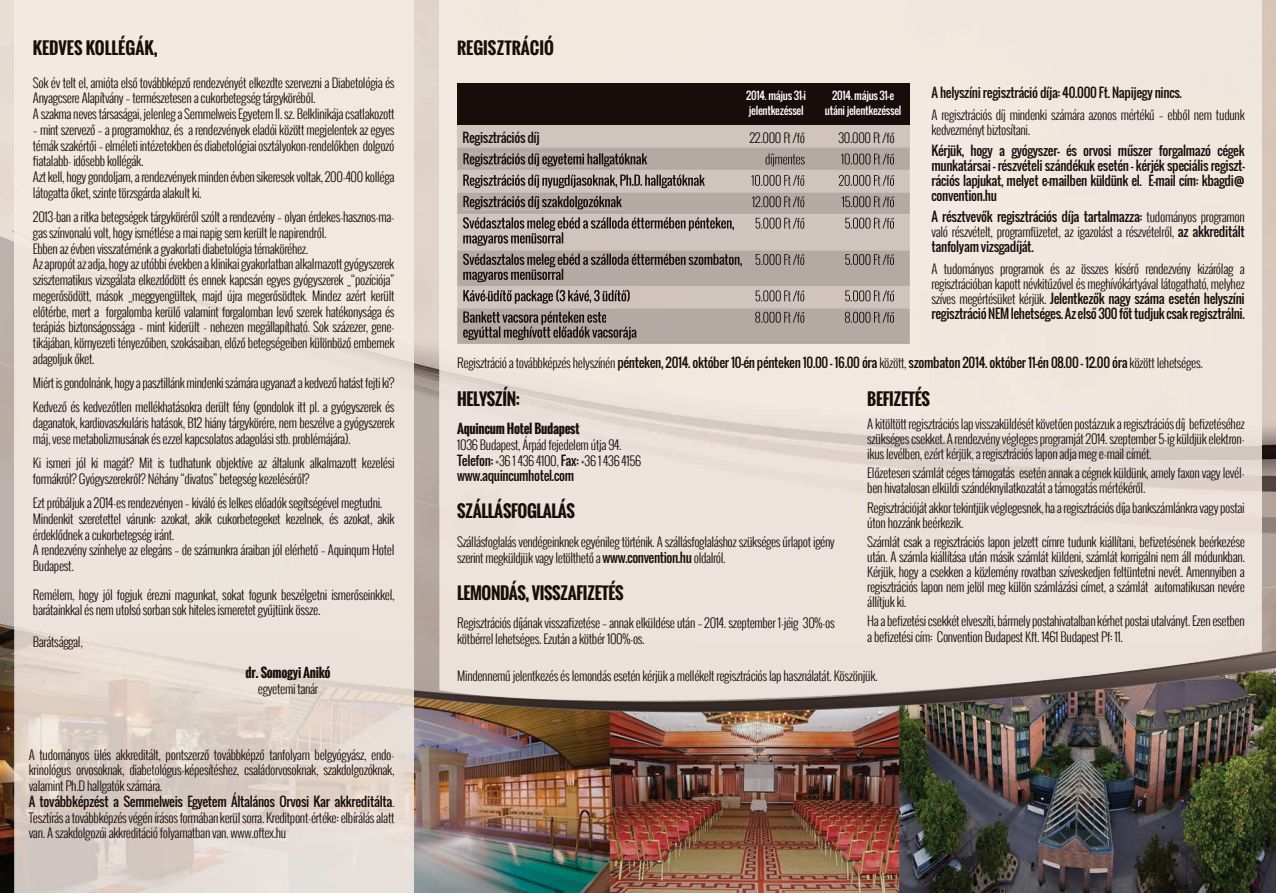
<style>
.page{position:relative;width:1276px;height:893px;background:#fff}
.page>*{position:absolute;margin:0;border:0;box-sizing:border-box;transform-origin:0 0}
.t1{font:700 16.5px "Oswald";letter-spacing:-.025em;color:#190d0c}
.t2{font:700 16.5px "Oswald";color:#190d0c}
.t3{font:300 12.75px/15.8px "Oswald";letter-spacing:-.025em;color:#190d0c}
.t4{font:12.75px/15px "Oswald";letter-spacing:-.025em;color:#190d0c;text-align:justify}
.t5{font:700 12.75px "Oswald";letter-spacing:-.025em;color:#190d0c}
.t6{font:10.5px "Oswald";letter-spacing:-.025em;color:#fff}
.s1{font-weight:400}
.s2{font-weight:300}
</style>
<div class="page">
<img style="left:0;top:0;width:1276px;height:236px">
<img style="left:0;top:362px;width:1276px;height:531px">
<div style="left:14px;top:0;width:400px;height:242px;background:#f1e8e0"></div>
<div style="left:14px;top:242px;width:400px;height:245px;background:#ede4dc"></div>
<img style="left:14px;top:368px;width:150px;height:525px">
<img style="left:164px;top:424px;width:201px;height:469px">
<img style="left:364px;top:487px;width:50px;height:406px">
<div style="left:439px;top:0;width:822px;height:102px;background:#f1e8de"></div>
<div style="left:439px;top:102px;width:51px;height:278px;background:#f1e8df"></div>
<div style="left:902px;top:102px;width:359px;height:333px;background:#f1e7dc"></div>
<div style="left:490px;top:344px;width:412px;height:65px;background:#f1e8df"></div>
<img style="left:748px;top:409px;width:154px;height:26px">
<img style="left:439px;top:380px;width:309px;height:156px">
<img style="left:747px;top:435px;width:514px;height:121px">
<img style="left:696px;top:536px;width:52px;height:20px">
<div style="left:439px;top:507px;width:257px;height:193px;background:#ece2da"></div>
<img style="left:696px;top:556px;width:565px;height:144px">
<div style="left:457px;top:83px;width:453px;height:42px;background:#190d0c"></div>
<img style="left:457px;top:125px;width:453px;height:219px">
<img style="left:463px;top:153px;width:431px;height:14px">
<img style="left:648px;top:153px;width:246px;height:13px">
<svg style="left:647px;top:153px;width:1px;height:13px"></svg>
<img style="left:463px;top:196px;width:159px;height:13px">
<img style="left:622px;top:196px;width:272px;height:11px">
<img style="left:463px;top:217px;width:271px;height:14px">
<img style="left:734px;top:218px;width:160px;height:11px">
<img style="left:463px;top:232px;width:100px;height:14px">
<img style="left:563px;top:243px;width:333px;height:1px">
<img style="left:457px;top:215px;width:453px;height:1px">
<img style="left:463px;top:254px;width:279px;height:13px">
<img style="left:742px;top:254px;width:152px;height:11px">
<img style="left:463px;top:269px;width:100px;height:13px">
<img style="left:463px;top:290px;width:167px;height:14px">
<img style="left:630px;top:290px;width:264px;height:11px">
<img style="left:463px;top:311px;width:144px;height:14px">
<img style="left:607px;top:312px;width:287px;height:11px">
<img style="left:463px;top:326px;width:176px;height:14px">
<img style="left:463px;top:175px;width:242px;height:13px">
<img style="left:707px;top:175px;width:187px;height:11px">
<p class="t2" style="left:33px;top:35px;width:126px">KEDVES KOLLÉGÁK,</p>
<p class="t3" style="left:33px;top:74px;width:363px">Sok év telt el, amióta első továbbképző rendezvényét elkezdte szervezni a Diabetológia és<br>Anyagcsere Alapítvány – természetesen a cukorbetegség tárgyköréből.<br>A szakma neves társaságai, jelenleg a Semmelweis Egyetem II. sz. Belklinikája csatlakozott</p>
<p class="t3" style="left:33px;top:122px;width:363px">– mint szervező – a programokhoz, és a rendezvények eladói között megjelentek az egyes témák szakértői – elméleti intézetekben és diabetológiai osztályokon-rendelőkben dolgozó fiatalabb- idősebb kollégák.<br>Azt kell, hogy gondoljam, a rendezvények minden évben sikeresek voltak, 200-400 kolléga látogatta őket, szinte törzsgárda alakult ki.</p>
<p class="t3" style="left:33px;top:209px;width:363px">2013-ban a ritka betegségek tárgyköréről szólt a rendezvény – olyan érdekes-hasznos-ma&shy;gas színvonalú volt, hogy ismétlése a mai napig sem került le napirendről.<br>Ebben az évben visszatérnénk a gyakorlati diabetológia témaköréhez.<br>Az apropót az adja, hogy az utóbbi években a klinikai gyakorlatban alkalmazott gyógyszerek szisztematikus vizsgálata elkezdődött és ennek kapcsán egyes gyógyszerek „“pozíciója” megerősödött, mások „meggyengültek, majd újra megerősödtek. Mindez azért került előtérbe, mert a forgalomba kerülő valamint forgalomban levő szerek hatékonysága és terápiás biztonságossága – mint kiderült - nehezen megállapítható. Sok százezer, gene&shy;tikájában, környezeti tényezőiben, szokásaiban, előző betegségeiben különböző embernek adagoljuk őket.</p>
<p class="t3" style="left:33px;top:370px;width:363px;line-height:24.3px">Miért is gondolnánk, hogy a pasztillánk mindenki számára ugyanazt a kedvező hatást fejti ki?<br>Kedvező és kedvezőtlen mellékhatásokra derült fény (gondolok itt pl. a gyógyszerek és</p>
<p class="t3" style="left:33px;top:415px;width:363px">daganatok, kardiovaszkuláris hatások, B12 hiány tárgykörére, nem beszélve a gyógyszerek máj, vese metabolizmusának és ezzel kapcsolatos adagolási stb. problémájára).</p>
<p class="t3" style="left:33px;top:455px;width:363px">Ki ismeri jól ki magát? Mit is tudhatunk objektíve az általunk alkalmazott kezelési formákról? Gyógyszerekről? Néhány “divatos” betegség kezeléséről?</p>
<p class="t3" style="left:33px;top:495px;width:363px">Ezt próbáljuk a 2014-es rendezvényen – kiváló és lelkes előadók segítségével megtudni.<br>Mindenkit szeretettel várunk: azokat, akik cukorbetegeket kezelnek, és azokat, akik érdeklődnek a cukorbetegség iránt.<br>A rendezvény színhelye az elegáns – de számunkra áraiban jól elérhető – Aquinqum Hotel Budapest.</p>
<p class="t3" style="left:33px;top:586px;width:363px">Remélem, hogy jól fogjuk érezni magunkat, sokat fogunk beszélgetni ismerőseinkkel, barátainkkal és nem utolsó sorban sok hiteles ismeretet gyűjtünk össze.</p>
<p class="t3" style="left:33px;top:634px;width:51px">Barátsággal,</p>
<p class="t5" style="left:245px;top:663px;width:87px">dr. Somogyi Anikó</p>
<p class="t3" style="left:258px;top:681px;width:62px">egyetemi tanár</p>
<p class="t3" style="left:29px;top:746px;width:367px">A tudományos ülés akkreditált, pontszerző továbbképző tanfolyam belgyógyász, endo&shy;krinológus orvosoknak, diabetológus-képesítéshez, családorvosoknak, szakdolgozóknak, valamint Ph.D hallgatók számára.<br><span class="s1">A továbbképzést a Semmelweis Egyetem Általános Orvosi Kar akkreditálta</span>.<br>Tesztírás a továbbképzés végén írásos formában kerül sorra. Kreditpont-értéke: elbírálás alatt van. A szakdolgozói akkreditáció folyamatban van. www.oftex.hu</p>
<p class="t2" style="left:457px;top:35px;width:98px">REGISZTRÁCIÓ</p>
<p class="t4" style="left:931px;top:85px;width:252px">A helyszíni regisztráció díja: 40.000 Ft. Napijegy nincs.</p>
<p class="t3" style="left:931px;top:107px;width:315px;line-height:15px">A regisztrációs díj mindenki számára azonos mértékű – ebből nem tudunk kedvezményt biztosítani.</p>
<p class="t4" style="left:931px;top:143px;width:315px">Kérjük, hogy a gyógyszer- és orvosi műszer forgalmazó cégek munkatársai – részvételi szándékuk esetén – kérjék speciális regiszt&shy;rációs lapjukat, melyet e-mailben küldünk el. E-mail cím: kbagdi@ convention.hu</p>
<p class="t4" style="left:931px;top:209px;width:315px">A résztvevők regisztrációs díja tartalmazza: <span class="s2">tudományos programon való részvételt, programfüzetet, az igazolást a részvételről,</span> az akkreditált tanfolyam vizsgadíját.</p>
<p class="t3" style="left:931px;top:261px;width:315px;line-height:15px;text-align:justify">A tudományos programok és az összes kísérő rendezvény kizárólag a regisztrációban kapott névkitűzővel és meghívókártyával látogatható, melyhez szíves megértésüket kérjük. <span class="s1">Jelentkezők nagy száma esetén helyszíni regisztráció NEM lehetséges. Az első 300 főt tudjuk csak regisztrálni.</span></p>
<p class="t4" style="left:457px;top:355px;width:747px"><span class="s2">Regisztráció a továbbképzés helyszínén</span> pénteken, 2014. október 10-én pénteken 10.00 – 16.00 óra <span class="s2">között,</span> szombaton 2014. október 11-én 08.00 - 12.00 óra <span class="s2">között lehetséges.</span></p>
<p class="t1" style="left:457px;top:386px;width:64px">HELYSZÍN:</p>
<p class="t5" style="left:457px;top:419px;width:124px">Aquincum Hotel Budapest</p>
<p class="t3" style="left:457px;top:437px;width:186px">1036 Budapest, Árpád fejedelem útja 94.<br><span class="s1">Telefon:</span> +36 1 436 4100, <span class="s1">Fax:</span> +36 1 436 4156 <span class="s1">www.aquincumhotel.com</span></p>
<p class="t1" style="left:457px;top:499px;width:119px">SZÁLLÁSFOGLALÁS</p>
<p class="t3" style="left:457px;top:534px;width:379px">Szállásfoglalás vendégeinknek egyénileg történik. A szállásfoglaláshoz szükséges űrlapot igény szerint megküldjük vagy letölthető a <span class="s1">www.convention.hu</span> oldalról.</p>
<p class="t1" style="left:457px;top:580px;width:168px">LEMONDÁS, VISSZAFIZETÉS</p>
<p class="t3" style="left:457px;top:615px;width:379px">Regisztrációs díjának visszafizetése – annak elküldése után – 2014. szeptember 1-jéig 30%-os kötbérrel lehetséges. Ezután a kötbér 100%-os.</p>
<p class="t6" style="left:746px;top:87px;width:61px">2014. május 31-i</p>
<p class="t6" style="left:832px;top:87px;width:64px">2014. május 31-e</p>
<p class="t6" style="left:749px;top:103px;width:56px">jelentkezéssel</p>
<p class="t6" style="left:825px;top:103px;width:78px">utáni jelentkezéssel</p>
<p class="t4" style="left:462px;top:130px;width:79px">Regisztrációs díj</p>
<p class="t3" style="left:749px;top:130px;width:57px">22.000 Ft /fő</p>
<p class="t3" style="left:838px;top:130px;width:58px">30.000 Ft /fő</p>
<p class="t1" style="left:867px;top:386px;width:64px">BEFIZETÉS</p>
<p class="t3" style="left:867px;top:416px;width:379px;line-height:15px;text-align:justify">A kitöltött regisztrációs lap visszaküldését követően postázzuk a regisztrációs díj befizetéséhez szükséges csekket. A rendezvény végleges programját 2014. szeptember 5-ig küldjük elektron&shy;ikus levélben, ezért kérjük, a regisztrációs lapon adja meg e-mail címét.</p>
<p class="t3" style="left:867px;top:465px;width:379px;line-height:15px">Előzetesen számlát céges támogatás esetén annak a cégnek küldünk, amely faxon vagy levél&shy;ben hivatalosan elküldi szándéknyilatkozatát a támogatás mértékéről.</p>
<p class="t3" style="left:867px;top:500px;width:379px;line-height:15px">Regisztrációját akkor tekintjük véglegesnek, ha a regisztrációs díja bankszámlánkra vagy postai úton hozzánk beérkezik.</p>
<p class="t3" style="left:867px;top:534px;width:379px;line-height:15px;text-align:justify">Számlát csak a regisztrációs lapon jelzett címre tudunk kiállítani, befizetésének beérkezése után. A számla kiállítása után másik számlát küldeni, számlát korrigálni nem áll módunkban.<br>Kérjük, hogy a csekken a közlemény rovatban szíveskedjen feltüntetni nevét. Amennyiben a regisztrációs lapon nem jelöl meg külön számlázási címet, a számlát automatikusan nevére állítjuk ki.</p>
<p class="t3" style="left:867px;top:613px;width:379px">Ha a befizetési csekkét elveszíti, bármely postahivatalban kérhet postai utalványt. Ezen esetben a befizetési cím: Convention Budapest Kft. 1461 Budapest Pf: 11.</p>
<p class="t3" style="left:457px;top:667px;width:422px">Mindennemű jelentkezés és lemondás esetén kérjük a mellékelt regisztrációs lap használatát. Köszönjük.</p>
</div>
